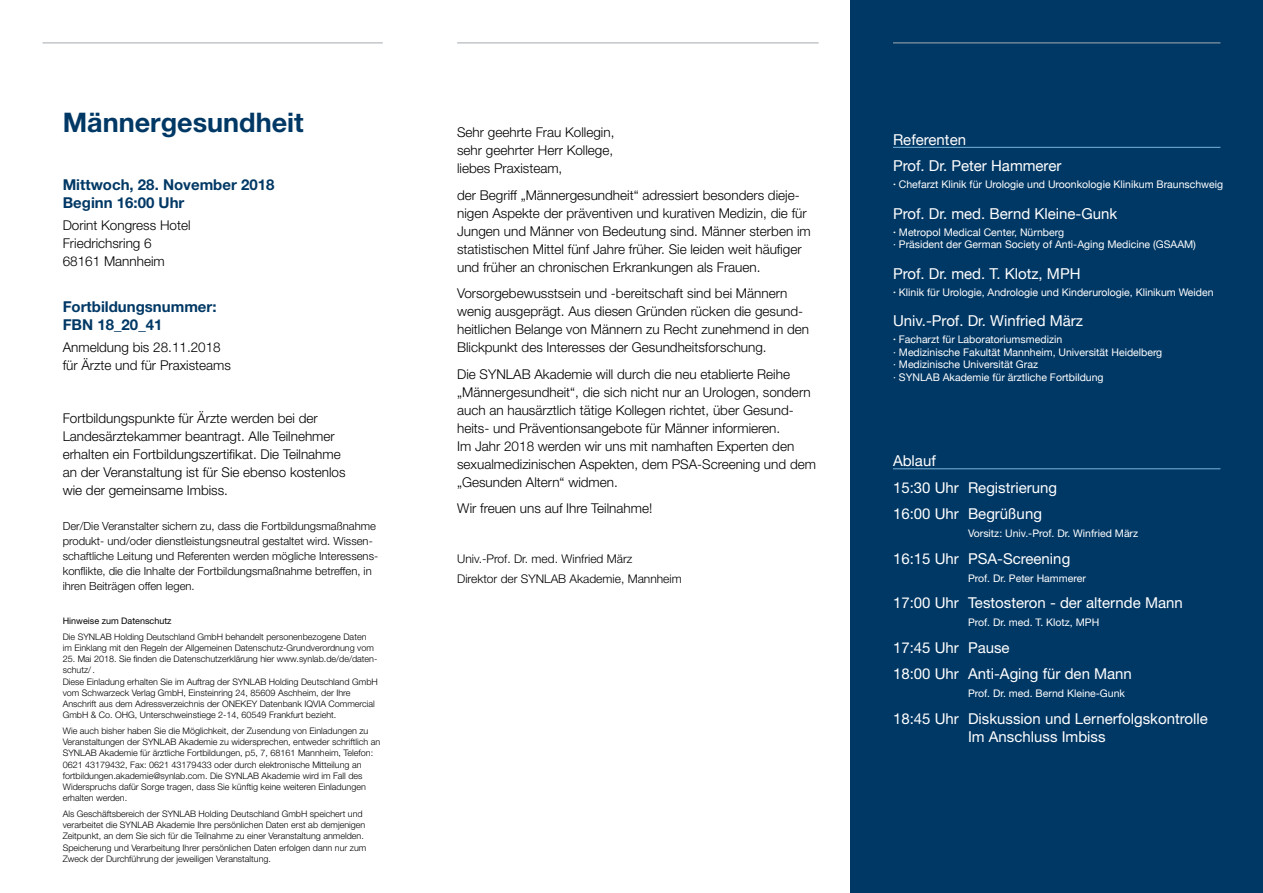
<style>
.page{position:relative;width:1263px;height:893px;background:#fff}
.page>*{position:absolute;margin:0;border:0;box-sizing:border-box;transform-origin:0 0}
.t1{font:700 27px "Helvetica Neue LT Std";color:#003865}
.t2{font:15px/26.5px "Helvetica Neue LT Std";color:#fff}
.t3{font:15px "Helvetica Neue";color:#fff}
.t4{font:700 15px/18px "Helvetica Neue LT Std";color:#003865}
.t5{font:300 13.5px/18px "Helvetica Neue LT Std";color:#000}
.t6{font:300 12px/19.2px "Helvetica Neue LT Std";color:#000}
.t7{font:300 11.25px/15px "Helvetica Neue LT Std";color:#000}
.t8{font:10.5px/12.6px "Helvetica Neue";color:#fff}
.t9{font:10.5px "Helvetica Neue LT Std";color:#fff}
.t10{font:300 9px/11.2px "Helvetica Neue LT Std";color:#000}
.t11{font:9px "Helvetica Neue LT Std";color:#000}
.s1{font-family:"Helvetica";font-weight:700}
</style>
<div class="page">
<hr style="left:43px;top:43px;width:340px;height:1px;background:#a4abb1">
<hr style="left:457px;top:43px;width:362px;height:1px;background:#a4abb1">
<div style="left:850px;top:0;width:413px;height:893px;background:#003865"></div>
<hr style="left:893px;top:147px;width:327px;height:1px;background:#78b5d8">
<hr style="left:893px;top:468px;width:327px;height:1px;background:#78b5d8">
<hr style="left:893px;top:43px;width:327px;height:1px;background:#a4abb1">
<h1 class="t1" style="left:63px;top:106px;width:243px">Männergesundheit</h1>
<h2 class="t4" style="left:63px;top:175px;width:213px">Mittwoch, 28. November 2018<br>Beginn 16:00 Uhr</h2>
<h3 class="t5" style="left:63px;top:216px;width:129px">Dorint Kongress Hotel<br>Friedrichsring 6<br>68161 Mannheim</h3>
<h2 class="t4" style="left:63px;top:297px;width:155px">Fortbildungsnummer:<br>FBN 18_20_41</h2>
<h3 class="t5" style="left:63px;top:338px;width:170px">Anmeldung bis 28.11.2018 für Ärzte und für Praxisteams</h3>
<h3 class="t5" style="left:63px;top:409px;width:284px">Fortbildungspunkte für Ärzte werden bei der Landesärztekammer beantragt. Alle Teilnehmer erhalten ein Fortbildungszertifikat. Die Teilnahme an der Veranstaltung ist für Sie ebenso kostenlos wie der gemeinsame Imbiss.</h3>
<p class="t7" style="left:63px;top:518px;width:317px">Der/Die Veranstalter sichern zu, dass die Fortbildungsmaßnahme produkt- und/oder dienstleistungsneutral gestaltet wird. Wissen&shy;schaftliche Leitung und Referenten werden mögliche Interessens&shy;konflikte, die die Inhalte der Fortbildungsmaßnahme betreffen, in ihren Beiträgen offen legen.</p>
<p class="t11" style="left:63px;top:615px;width:110px">Hinweise zum Datenschutz</p>
<p class="t10" style="left:63px;top:631px;width:313px">Die SYNLAB Holding Deutschland GmbH behandelt personenbezogene Daten im Einklang mit den Regeln der Allgemeinen Datenschutz-Grundverordnung vom</p>
<p class="t10" style="left:63px;top:653px;width:317px">25. Mai 2018. Sie finden die Datenschutzerklärung hier www.synlab.de/de/daten&shy;schutz/.<br>Diese Einladung erhalten Sie im Auftrag der SYNLAB Holding Deutschland GmbH vom Schwarzeck Verlag GmbH, Einsteinring 24, 85609 Aschheim, der Ihre Anschrift aus dem Adressverzeichnis der ONEKEY Datenbank IQVIA Commercial GmbH &amp; Co. OHG, Unterschweinstiege 2-14, 60549 Frankfurt bezieht.</p>
<p class="t10" style="left:63px;top:725px;width:319px">Wie auch bisher haben Sie die Möglichkeit, der Zusendung von Einladungen zu Veranstaltungen der SYNLAB Akademie zu widersprechen, entweder schriftlich an SYNLAB Akademie für ärztliche Fortbildungen, p5, 7, 68161 Mannheim, Telefon:<br>0621 43179432, Fax: 0621 43179433 oder durch elektronische Mitteilung an fortbildungen.akademie@synlab.com. Die SYNLAB Akademie wird im Fall des Widerspruchs dafür Sorge tragen, dass Sie künftig keine weiteren Einladungen erhalten werden.</p>
<p class="t10" style="left:63px;top:808px;width:305px">Als Geschäftsbereich der SYNLAB Holding Deutschland GmbH speichert und verarbeitet die SYNLAB Akademie Ihre persönlichen Daten erst ab demjenigen Zeitpunkt, an dem Sie sich für die Teilnahme zu einer Veranstaltung anmelden.<br>Speicherung und Verarbeitung Ihrer persönlichen Daten erfolgen dann nur zum Zweck der Durchführung der jeweiligen Veranstaltung.</p>
<h3 class="t5" style="left:457px;top:123px;width:159px;text-align:justify">Sehr geehrte Frau Kollegin, sehr geehrter Herr Kollege, liebes Praxisteam,</h3>
<p class="t5" style="left:457px;top:186px;width:355px">der Begriff „Männergesundheit“ adressiert besonders dieje&shy;nigen Aspekte der präventiven und kurativen Medizin, die für Jungen und Männer von Bedeutung sind. Männer sterben im statistischen Mittel fünf Jahre früher. Sie leiden weit häufiger und früher an chronischen Erkrankungen als Frauen.</p>
<h3 class="t5" style="left:457px;top:284px;width:353px">Vorsorgebewusstsein und -bereitschaft sind bei Männern wenig ausgeprägt. Aus diesen Gründen rücken die gesund&shy;heitlichen Belange von Männern zu Recht zunehmend in den Blickpunkt des Interesses der Gesundheitsforschung.</h3>
<p class="t5" style="left:457px;top:365px;width:360px">Die SYNLAB Akademie will durch die neu etablierte Reihe „Männergesundheit“, die sich nicht nur an Urologen, sondern auch an hausärztlich tätige Kollegen richtet, über Gesund&shy;heits- und Präventionsangebote für Männer informieren.<br>Im Jahr 2018 werden wir uns mit namhaften Experten den sexualmedizinischen Aspekten, dem PSA-Screening und dem „Gesunden Altern“ widmen.</p>
<h3 class="t5" style="left:457px;top:499px;width:197px">Wir freuen uns auf Ihre Teilnahme!</h3>
<h3 class="t6" style="left:457px;top:549px;width:226px">Univ.-Prof. Dr. med. Winfried März<br>Direktor der SYNLAB Akademie, Mannheim</h3>
<h2 class="t3" style="left:893px;top:129px;width:75px">Referenten</h2>
<h2 class="t3" style="left:893px;top:155px;width:170px">Prof. Dr. Peter Hammerer</h2>
<p class="t8" style="left:893px;top:179px;width:332px"><span class="s1">·</span> Chefarzt Klinik für Urologie und Uroonkologie Klinikum Braunschweig</p>
<h2 class="t3" style="left:893px;top:202px;width:226px">Prof. Dr. med. Bernd Kleine-Gunk</h2>
<p class="t8" style="left:893px;top:226px;width:304px"><span class="s1">·</span> Metropol Medical Center, Nürnberg<br>· Präsident der German Society of Anti-Aging Medicine (GSAAM)</p>
<h2 class="t3" style="left:893px;top:263px;width:189px">Prof. Dr. med. T. Klotz, MPH</h2>
<p class="t8" style="left:893px;top:286px;width:322px"><span class="s1">·</span> Klinik für Urologie, Andrologie und Kinderurologie, Klinikum Weiden</p>
<h2 class="t3" style="left:893px;top:310px;width:192px">Univ.-Prof. Dr. Winfried März</h2>
<p class="t8" style="left:893px;top:334px;width:271px"><span class="s1">·</span> Facharzt für Laboratoriumsmedizin<br>· Medizinische Fakultät Mannheim, Universität Heidelberg · Medizinische Universität Graz<br>· SYNLAB Akademie für ärztliche Fortbildung</p>
<h2 class="t3" style="left:893px;top:450px;width:44px">Ablauf</h2>
<h2 class="t2" style="left:893px;top:474px;width:166px">15:30 Uhr Registrierung<br>16:00 Uhr Begrüßung</h2>
<p class="t9" style="left:968px;top:527px;width:172px">Vorsitz: Univ.-Prof. Dr. Winfried März</p>
<h2 class="t2" style="left:893px;top:545px;width:179px">16:15 Uhr PSA-Screening</h2>
<p class="t9" style="left:968px;top:571px;width:119px">Prof. Dr. Peter Hammerer</p>
<h2 class="t2" style="left:893px;top:589px;width:291px">17:00 Uhr Testosteron - der alternde Mann</h2>
<p class="t9" style="left:968px;top:616px;width:133px">Prof. Dr. med. T. Klotz, MPH</p>
<h2 class="t2" style="left:893px;top:634px;width:240px">17:45 Uhr Pause<br>18:00 Uhr Anti-Aging für den Mann</h2>
<p class="t9" style="left:968px;top:687px;width:158px">Prof. Dr. med. Bernd Kleine-Gunk</p>
<h2 class="t2" style="left:968px;top:709px;width:241px;line-height:18px;text-indent:-75px">18:45 Uhr Diskussion und Lernerfolgskontrolle<br>Im Anschluss Imbiss</h2>
</div>
